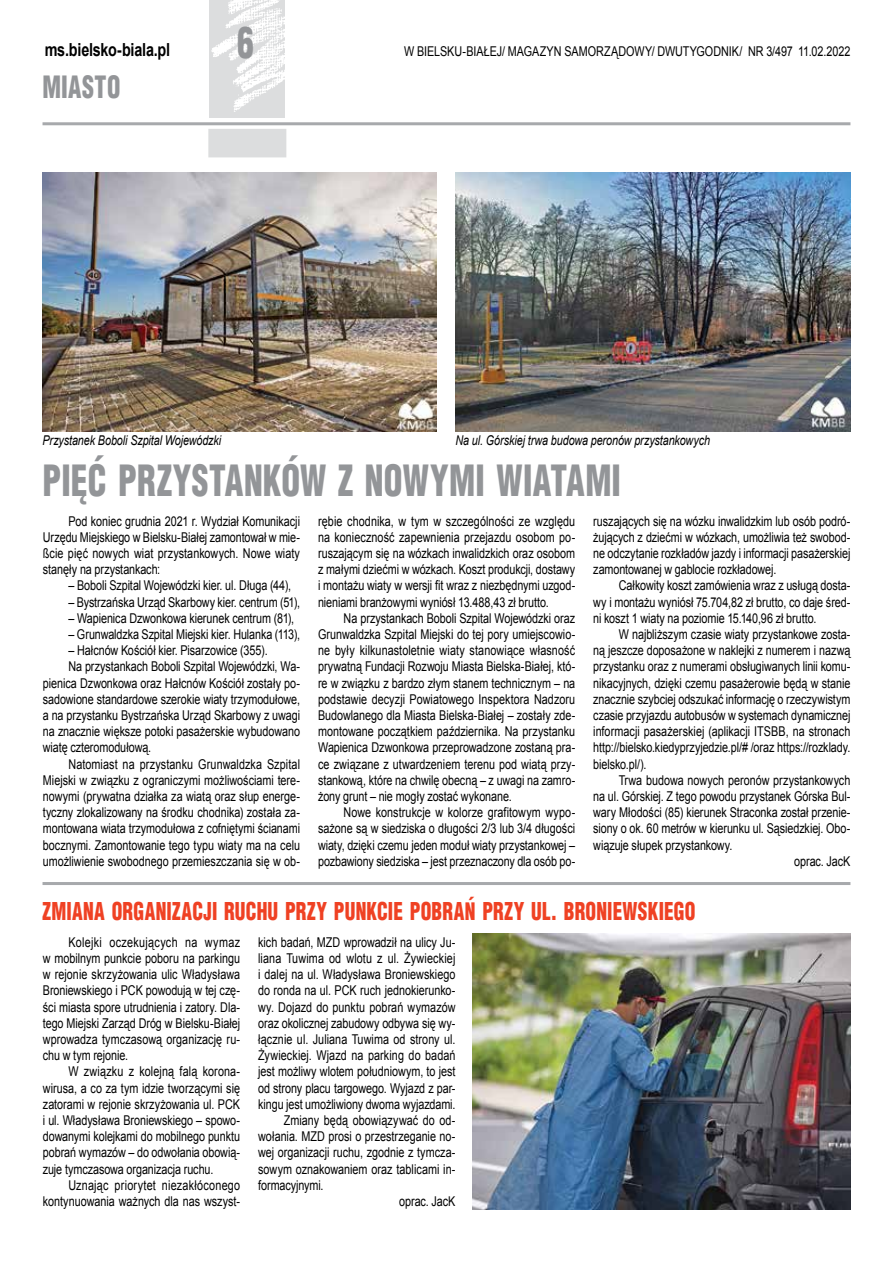
<style>
.page{position:relative;width:893px;height:1263px;background:#fff}
.page>*{position:absolute;margin:0;border:0;box-sizing:border-box;transform-origin:0 0}
.t1{font:900 42px "Switzerland Cond";letter-spacing:.005em;color:#939598;scale:.8 1}
.t2{font:900 30px "Switzerland Cond";letter-spacing:.02em;color:#939598;scale:.8 1}
.t3{font:900 24px "Switzerland Cond";letter-spacing:.01em;color:#ef4123;scale:.8 1}
.t4{font:700 18px "Arial";letter-spacing:-.015em;color:#000;scale:.8 1}
.t5{font:13.5px/16.2px "Arial";letter-spacing:-.005em;color:#000;text-align:justify;scale:.8 1}
.t6{font:italic 13.5px "Arial";letter-spacing:-.01em;color:#000;scale:.8 1}
</style>
<div class="page">
<hr style="left:43px;top:122px;width:807px;height:3px;background:#a7a9ac">
<img style="left:209px;top:0;width:76px;height:118px">
<div style="left:208px;top:129px;width:78px;height:28px;background:#dcddde"></div>
<img style="left:43px;top:172px;width:394px;height:259px">
<img style="left:455px;top:172px;width:395px;height:259px">
<img style="left:472px;top:934px;width:378px;height:275px">
<hr style="left:43px;top:882px;width:807px;height:3px;background:#a7a9ac">
<h3 class="t4" style="left:45px;top:37px;width:158px">ms.bielsko-biala.pl</h3>
<h2 class="t2" style="left:43px;top:68px;width:99px">MIASTO</h2>
<h1 class="t1" style="left:237px;top:16px;width:22px">6</h1>
<p class="t5" style="left:404px;top:43px;width:559px">W BIELSKU-BIAŁEJ/ MAGAZYN SAMORZĄDOWY/ DWUTYGODNIK/ NR 3/497 11.02.2022</p>
<p class="t6" style="left:43px;top:431px;width:225px">Przystanek Boboli Szpital Wojewódzki</p>
<p class="t6" style="left:455px;top:431px;width:320px">Na ul. Górskiej trwa budowa peronów przystankowych</p>
<h1 class="t1" style="left:43px;top:453px;width:724px">PIĘĆ PRZYSTANKÓW Z NOWYMI WIATAMI</h1>
<p class="t5" style="left:43px;top:513px;width:323px;text-indent:26px">Pod koniec grudnia 2021 r. Wydział Komunikacji Urzędu Miejskiego w Bielsku-Białej zamontował w mie&shy;ßcie pięć nowych wiat przystankowych. Nowe wiaty stanęły na przystankach:</p>
<p class="t5" style="left:68px;top:577px;width:280px">– Boboli Szpital Wojewódzki kier. ul. Długa (44),</p>
<p class="t5" style="left:68px;top:594px;width:291px">– Bystrzańska Urząd Skarbowy kier. centrum (51),</p>
<p class="t5" style="left:68px;top:610px;width:284px">– Wapienica Dzwonkowa kierunek centrum (81),</p>
<p class="t5" style="left:68px;top:626px;width:291px">– Grunwaldzka Szpital Miejski kier. Hulanka (113),</p>
<p class="t5" style="left:68px;top:642px;width:251px">– Hałcnów Kościół kier. Pisarzowice (355).</p>
<p class="t5" style="left:68px;top:658px;width:291px">Na przystankach Boboli Szpital Wojewódzki, Wa-</p>
<p class="t5" style="left:43px;top:675px;width:323px">pienica Dzwonkowa oraz Hałcnów Kościół zostały po-</p>
<p class="t5" style="left:43px;top:691px;width:323px">sadowione standardowe szerokie wiaty trzymodułowe,</p>
<p class="t5" style="left:43px;top:707px;width:323px">a na przystanku Bystrzańska Urząd Skarbowy z uwagi</p>
<p class="t5" style="left:43px;top:723px;width:323px">na znacznie większe potoki pasażerskie wybudowano</p>
<p class="t5" style="left:43px;top:739px;width:137px">wiatę czteromodułową.</p>
<p class="t5" style="left:68px;top:756px;width:291px">Natomiast na przystanku Grunwaldzka Szpital</p>
<p class="t5" style="left:43px;top:772px;width:323px">Miejski w związku z ograniczymi możliwościami tere-</p>
<p class="t5" style="left:43px;top:788px;width:323px">nowymi (prywatna działka za wiatą oraz słup energe-</p>
<p class="t5" style="left:43px;top:804px;width:323px">tyczny zlokalizowany na środku chodnika) została za-</p>
<p class="t5" style="left:43px;top:820px;width:323px">montowana wiata trzymodułowa z cofniętymi ścianami</p>
<p class="t5" style="left:43px;top:837px;width:323px">bocznymi. Zamontowanie tego typu wiaty ma na celu</p>
<p class="t5" style="left:43px;top:853px;width:323px">umożliwienie swobodnego przemieszczania się w ob-</p>
<p class="t5" style="left:318px;top:513px;width:323px">rębie chodnika, w tym w szczególności ze względu na konieczność zapewnienia przejazdu osobom po&shy;ruszającym się na wózkach inwalidzkich oraz osobom z małymi dziećmi w wózkach. Koszt produkcji, dostawy i montażu wiaty w wersji fit wraz z niezbędnymi uzgod&shy;nieniami branżowymi wyniósł 13.488,43 zł brutto.</p>
<p class="t5" style="left:318px;top:610px;width:323px;text-indent:26px">Na przystankach Boboli Szpital Wojewódzki oraz Grunwaldzka Szpital Miejski do tej pory umiejscowio&shy;ne były kilkunastoletnie wiaty stanowiące własność prywatną Fundacji Rozwoju Miasta Bielska-Białej, któ&shy;re w związku z bardzo złym stanem technicznym – na podstawie decyzji Powiatowego Inspektora Nadzoru Budowlanego dla Miasta Bielska-Białej – zostały zde&shy;montowane początkiem października. Na przystanku Wapienica Dzwonkowa przeprowadzone zostaną pra&shy;ce związane z utwardzeniem terenu pod wiatą przy&shy;stankową, które na chwilę obecną – z uwagi na zamro&shy;żony grunt – nie mogły zostać wykonane.</p>
<p class="t5" style="left:318px;top:804px;width:323px;text-indent:26px">Nowe konstrukcje w kolorze grafitowym wypo&shy;sażone są w siedziska o długości 2/3 lub 3/4 długości wiaty, dzięki czemu jeden moduł wiaty przystankowej – pozbawiony siedziska – jest przeznaczony dla osób po-</p>
<p class="t5" style="left:593px;top:513px;width:323px">ruszających się na wózku inwalidzkim lub osób podró&shy;żujących z dziećmi w wózkach, umożliwia też swobod&shy;ne odczytanie rozkładów jazdy i informacji pasażerskiej zamontowanej w gablocie rozkładowej.</p>
<p class="t5" style="left:593px;top:577px;width:323px;text-indent:26px">Całkowity koszt zamówienia wraz z usługą dosta&shy;wy i montażu wyniósł 75.704,82 zł brutto, co daje śred&shy;ni koszt 1 wiaty na poziomie 15.140,96 zł brutto.</p>
<p class="t5" style="left:593px;top:626px;width:323px;text-indent:26px">W najbliższym czasie wiaty przystankowe zosta&shy;ną jeszcze doposażone w naklejki z numerem i nazwą przystanku oraz z numerami obsługiwanych linii komu&shy;nikacyjnych, dzięki czemu pasażerowie będą w stanie znacznie szybciej odszukać informację o rzeczywistym czasie przyjazdu autobusów w systemach dynamicznej informacji pasażerskiej (aplikacji ITSBB, na stronach http://bielsko.kiedyprzyjedzie.pl/# /oraz https://rozklady. bielsko.pl/).</p>
<p class="t5" style="left:619px;top:772px;width:291px">Trwa budowa nowych peronów przystankowych</p>
<p class="t5" style="left:593px;top:788px;width:323px">na ul. Górskiej. Z tego powodu przystanek Górska Bul-</p>
<p class="t5" style="left:593px;top:804px;width:323px">wary Młodości (85) kierunek Straconka został przenie-</p>
<p class="t5" style="left:593px;top:820px;width:323px">siony o ok. 60 metrów w kierunku ul. Sąsiedzkiej. Obo-</p>
<p class="t5" style="left:593px;top:837px;width:176px">wiązuje słupek przystankowy.</p>
<p class="t5" style="left:794px;top:853px;width:72px">oprac. JacK</p>
<h3 class="t3" style="left:43px;top:896px;width:818px">ZMIANA ORGANIZACJI RUCHU PRZY PUNKCIE POBRAŃ PRZY UL. BRONIEWSKIEGO</h3>
<p class="t5" style="left:43px;top:934px;width:248px;text-indent:26px">Kolejki oczekujących na wymaz w mobilnym punkcie poboru na parkingu w rejonie skrzyżowania ulic Władysława Broniewskiego i PCK powodują w tej czę&shy;ści miasta spore utrudnienia i zatory. Dla&shy;tego Miejski Zarząd Dróg w Bielsku-Białej wprowadza tymczasową organizację ru&shy;chu w tym rejonie.</p>
<p class="t5" style="left:43px;top:1063px;width:248px;text-indent:26px">W związku z kolejną falą korona&shy;wirusa, a co za tym idzie tworzącymi się zatorami w rejonie skrzyżowania ul. PCK i ul. Władysława Broniewskiego – spowo&shy;dowanymi kolejkami do mobilnego punktu pobrań wymazów – do odwołania obowią&shy;zuje tymczasowa organizacja ruchu.</p>
<p class="t5" style="left:43px;top:1177px;width:248px;text-align:right">Uznając priorytet niezakłóconego kontynuowania ważnych dla nas wszyst-</p>
<p class="t5" style="left:258px;top:934px;width:248px">kich badań, MZD wprowadził na ulicy Ju-</p>
<p class="t5" style="left:258px;top:950px;width:248px">liana Tuwima od wlotu z ul. Żywieckiej</p>
<p class="t5" style="left:258px;top:966px;width:248px">i dalej na ul. Władysława Broniewskiego</p>
<p class="t5" style="left:258px;top:982px;width:248px">do ronda na ul. PCK ruch jednokierunko-</p>
<p class="t5" style="left:258px;top:999px;width:248px">wy. Dojazd do punktu pobrań wymazów</p>
<p class="t5" style="left:258px;top:1015px;width:248px">oraz okolicznej zabudowy odbywa się wy-</p>
<p class="t5" style="left:258px;top:1031px;width:248px">łącznie ul. Juliana Tuwima od strony ul.</p>
<p class="t5" style="left:258px;top:1047px;width:248px">Żywieckiej. Wjazd na parking do badań</p>
<p class="t5" style="left:258px;top:1063px;width:248px">jest możliwy wlotem południowym, to jest</p>
<p class="t5" style="left:258px;top:1080px;width:248px">od strony placu targowego. Wyjazd z par-</p>
<p class="t5" style="left:258px;top:1096px;width:248px">kingu jest umożliwiony dwoma wyjazdami.</p>
<p class="t5" style="left:284px;top:1112px;width:216px">Zmiany będą obowiązywać do od-</p>
<p class="t5" style="left:258px;top:1128px;width:248px">wołania. MZD prosi o przestrzeganie no-</p>
<p class="t5" style="left:258px;top:1144px;width:248px">wej organizacji ruchu, zgodnie z tymcza-</p>
<p class="t5" style="left:258px;top:1161px;width:248px">sowym oznakowaniem oraz tablicami in-</p>
<p class="t5" style="left:258px;top:1177px;width:83px">formacyjnymi.</p>
<p class="t5" style="left:399px;top:1193px;width:72px">oprac. JacK</p>
</div>
